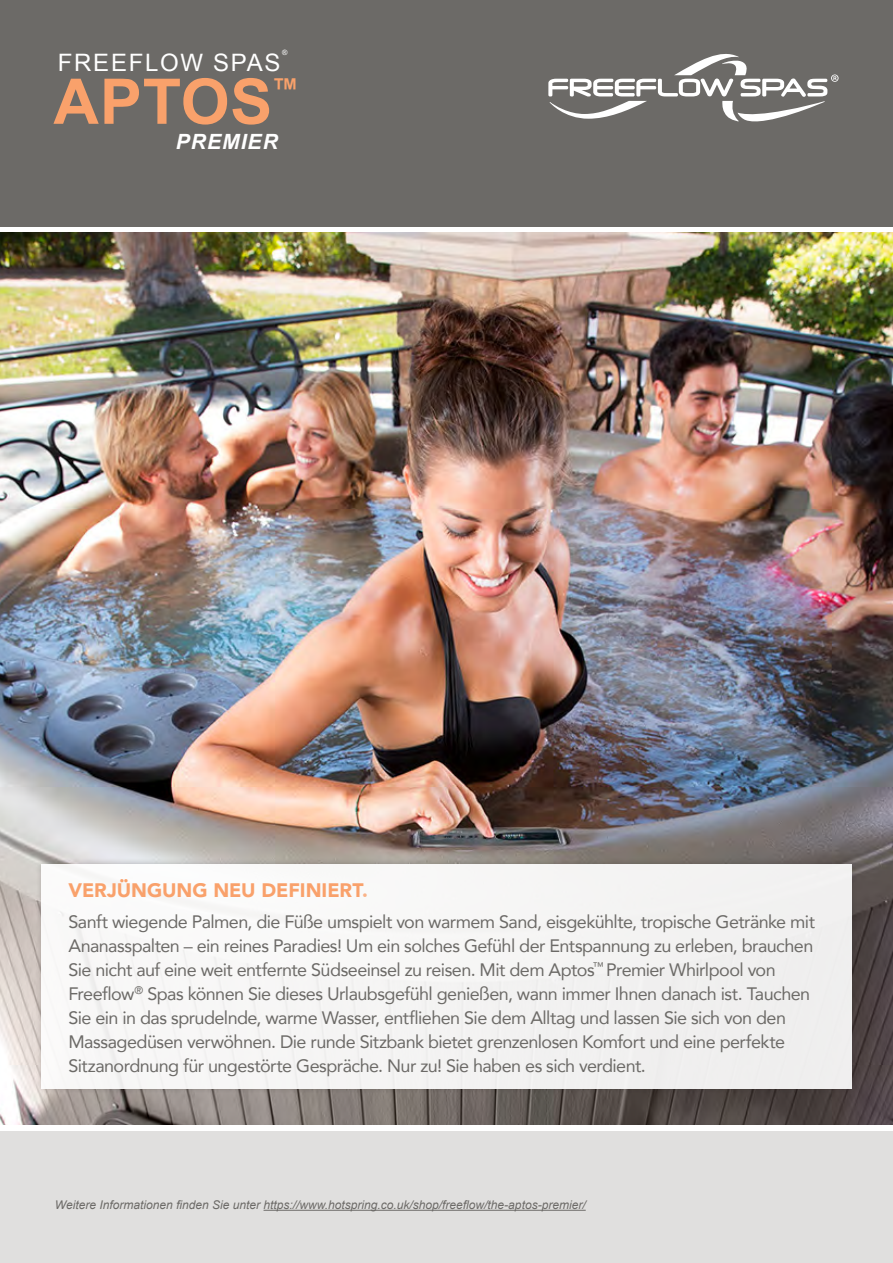
<style>
.page{position:relative;width:893px;height:1263px;background:#fff}
.page>*{position:absolute;margin:0;border:0;box-sizing:border-box;transform-origin:0 0}
.t1{font:700 63px "Arial";letter-spacing:.01em;color:#f9a16b}
.t2{font:700 27.45px "Arial";color:#f9a16b}
.t3{font:24px "Arial";letter-spacing:.07em;color:#fff}
.t4{font:italic 700 21px "Arial";letter-spacing:.05em;color:#fff}
.t5{font:900 19.5px "Avenir";color:#f9a16b}
.t6{font:18px/24px "Avenir";letter-spacing:-.03em;color:#6c6a67}
.t7{font:italic 12px "Arial";color:#6c6a67}
.t8{font:7.35px "Arial";color:#fff}
.s1{color:#fab388}
</style>
<div class="page">
<div style="left:0;top:1131px;width:893px;height:132px;background:#e0dfde"></div>
<div style="left:0;top:0;width:893px;height:226px;background:#6c6a67"></div>
<img style="left:0;top:232px;width:892px;height:893px">
<svg style="left:548px;top:54px;width:290px;height:68px"></svg>
<div style="left:36px;top:858px;width:821px;height:237px;background:#231f20;opacity:.25"></div>
<div style="left:41px;top:864px;width:810px;height:224px;background:#f5f4f4"></div>
<hr style="left:264px;top:1210px;width:322px;height:1px;background:#6c6a67">
<p class="t8" style="left:282px;top:50px;width:7px">®</p>
<h3 class="t3" style="left:58px;top:54px;width:224px">FREEFLOW SPAS</h3>
<h1 class="t1" style="left:53px;top:78px;width:220px">APTOS</h1>
<h2 class="t2" style="left:271px;top:78px;width:29px">™</h2>
<p class="t4" style="left:176px;top:129px;width:103px">PREMIER</p>
<p class="t5" style="left:68px;top:879px;width:301px">VERJÜNGUNG NEU DEFINIERT<span class="s1">.</span></p>
<p class="t6" style="left:68px;top:911px;width:748px">Sanft wiegende Palmen, die Füße umspielt von warmem Sand, eisgekühlte, tropische Getränke mit Ananasspalten – ein reines Paradies! Um ein solches Gefühl der Entspannung zu erleben, brauchen Sie nicht auf eine weit entfernte Südseeinsel zu reisen. Mit dem Aptos<sup>™</sup> Premier Whirlpool von Freeflow<sup>®</sup> Spas können Sie dieses Urlaubsgefühl genießen, wann immer Ihnen danach ist. Tauchen Sie ein in das sprudelnde, warme Wasser, entfliehen Sie dem Alltag und lassen Sie sich von den Massagedüsen verwöhnen. Die runde Sitzbank bietet grenzenlosen Komfort und eine perfekte Sitzanordnung für ungestörte Gespräche. Nur zu! Sie haben es sich verdient.</p>
<p class="t7" style="left:55px;top:1197px;width:532px">Weitere Informationen finden Sie unter https://www.hotspring.co.uk/shop/freeflow/the-aptos-premier/</p>
</div>
